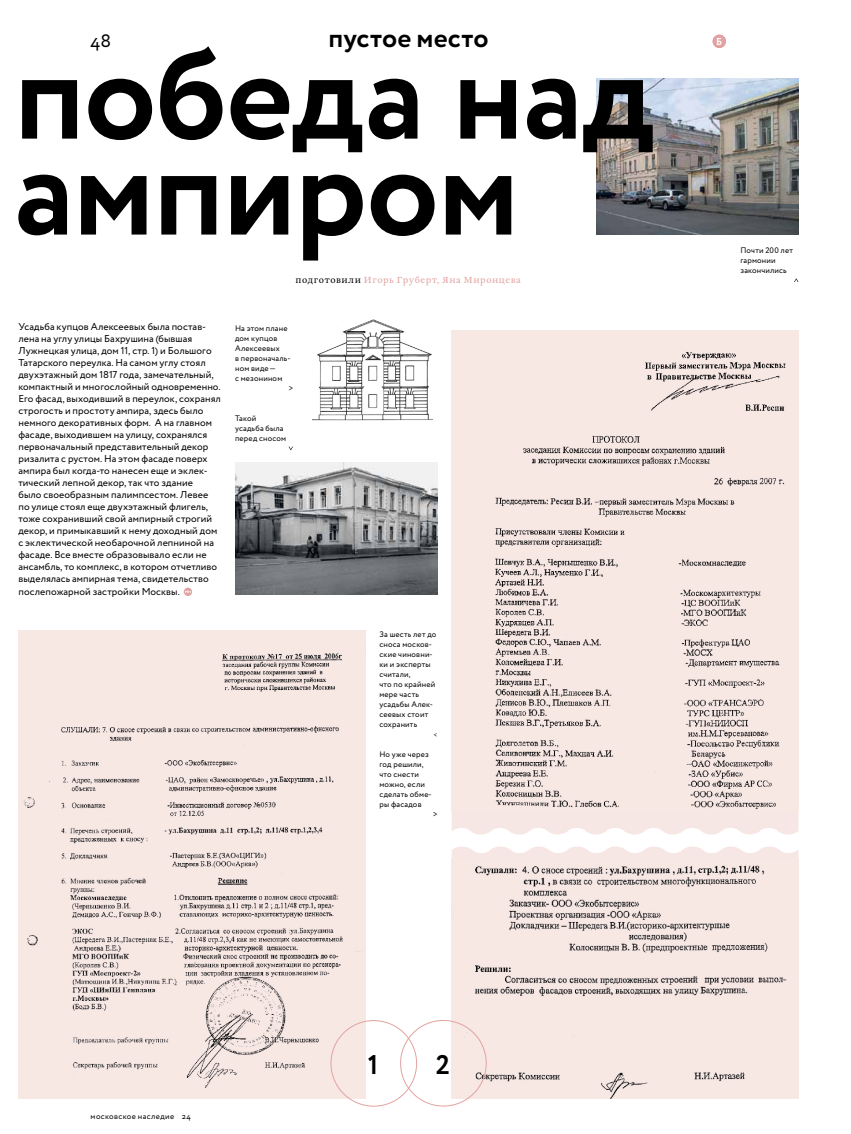
<style>
.page{position:relative;width:851px;height:1134px;background:#fff}
.page>*{position:absolute;margin:0;border:0;box-sizing:border-box;transform-origin:0 0}
.t1{font:700 130px/95.9px "Circe";letter-spacing:-.01em;color:#000}
.t2{font:700 27px "Circe";letter-spacing:.005em;color:#000}
.t3{font:18px "Circe";color:#000}
.t4{font:10px/12px "Circe";letter-spacing:.005em;color:#000}
.t5{font:700 10px "Circe";color:#fff}
.t6{font:8.7px "William Caption";letter-spacing:.065em;color:#e1a3a1}
.t7{font:8px/10px "Circe";letter-spacing:.02em;color:#000}
.t8{font:8px "Circe";letter-spacing:.045em;color:#000}
.t9{font:6px "Circe";color:#000}
.s1{color:#000}
</style>
<div class="page">
<img style="left:596px;top:78px;width:202px;height:156px">
<svg style="left:452px;top:846px;width:346px;height:12px"></svg>
<svg style="left:451px;top:810px;width:347px;height:25px"></svg>
<img style="left:235px;top:462px;width:202px;height:132px">
<img style="left:18px;top:630px;width:347px;height:468px">
<svg style="left:184px;top:588px;width:8px;height:8px"></svg>
<img style="left:451px;top:330px;width:347px;height:480px">
<img style="left:451px;top:858px;width:344px;height:240px">
<div style="left:712px;top:35px;width:13px;height:13px;background:#e1a3a1;border-radius:50%"></div>
<img style="left:312px;top:319px;width:120px;height:102px">
<h3 class="t3" style="left:91px;top:29px;width:22px">48</h3>
<h2 class="t2" style="left:328px;top:20px;width:162px">пустое место</h2>
<h1 class="t1" style="left:14px;top:52px;width:641px">победа над ампиром</h1>
<p class="t6" style="left:295px;top:274px;width:227px"><span class="s1">подготовили</span> Игорь Груберт, Яна Миронцева</p>
<p class="t4" style="left:18px;top:321px;width:204px">Усадьба купцов Алексеевых была постав‑ лена на углу улицы Бахрушина (бывшая Лужнецкая улица, дом 11, стр. 1) и Большого Татарского переулка. На самом углу стоял двухэтажный дом 1817 года, замечательный, компактный и многослойный одновременно.<br>Его фасад, выходивший в переулок, сохранял строгость и простоту ампира, здесь было немного декоративных форм. А на главном фасаде, выходившем на улицу, сохранялся первоначальный представительный декор ризалита с рустом. На этом фасаде поверх ампира был когда-то нанесен еще и эклек‑ тический лепной декор, так что здание<br>было своеобразным палимпсестом. Левее по улице стоял еще двухэтажный флигель, тоже сохранивший свой ампирный строгий декор, и примыкавший к нему доходный дом с эклектической необарочной лепниной на фасаде. Все вместе образовывало если не ансамбль, то комплекс, в котором отчетливо выделялась ампирная тема, свидетельство послепожарной застройки Москвы.</p>
<p class="t7" style="left:235px;top:323px;width:54px">На этом плане</p>
<p class="t7" style="left:235px;top:333px;width:44px">дом купцов</p>
<p class="t7" style="left:235px;top:343px;width:46px">Алексеевых</p>
<p class="t7" style="left:235px;top:353px;width:57px">в первоначаль‑</p>
<p class="t7" style="left:235px;top:363px;width:42px">ном виде—</p>
<p class="t7" style="left:235px;top:373px;width:49px">с мезонином</p>
<p class="t7" style="left:288px;top:383px;width:6px">&gt;</p>
<p class="t7" style="left:235px;top:413px;width:53px">Такой усадьба была перед сносом</p>
<p class="t7" style="left:379px;top:629px;width:58px">За шесть лет до сноса москов‑ ские чиновни‑ ки и эксперты считали,<br>что по крайней мере часть усадьбы Алек‑ сеевых стоит сохранить</p>
<p class="t9" style="left:434px;top:731px;width:5px">&lt;</p>
<p class="t7" style="left:379px;top:749px;width:54px">Но уже через год решили, что снести можно, если сделать обме‑ ры фасадов</p>
<p class="t7" style="left:432px;top:809px;width:6px">&gt;</p>
<p class="t5" style="left:716px;top:35px;width:8px">Б</p>
<p class="t7" style="left:740px;top:245px;width:54px">Почти 200 лет гармонии закончились</p>
<p class="t8" style="left:91px;top:1111px;width:102px">московское наследие 24</p>
<h2 class="t2" style="left:368px;top:1046px;width:12px">1</h2>
<h2 class="t2" style="left:435px;top:1046px;width:16px">2</h2>
</div>
